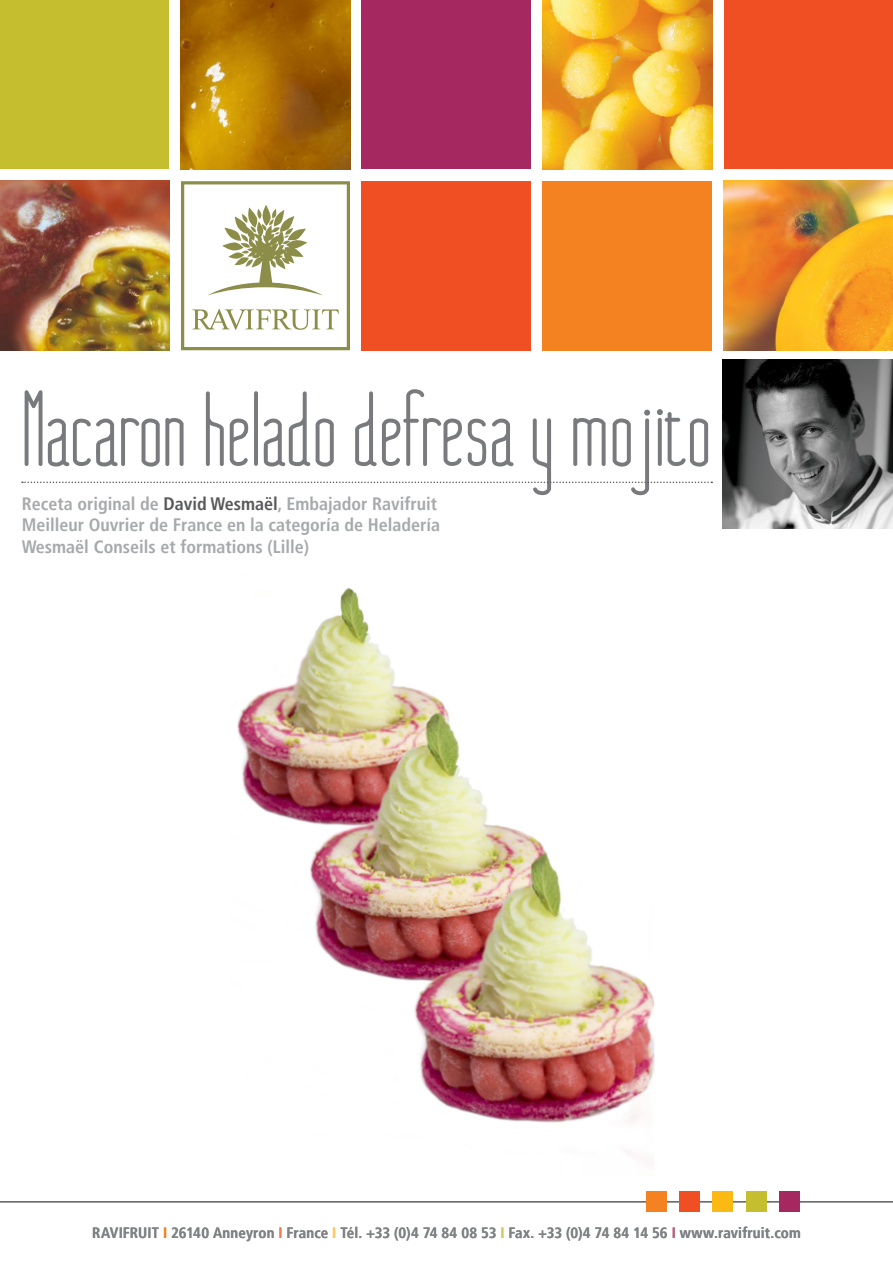
<style>
.page{position:relative;width:893px;height:1263px;background:#fff}
.page>*{position:absolute;margin:0;border:0;box-sizing:border-box;transform-origin:0 0}
.t1{font:700 90px "Nue";letter-spacing:.02em;color:#797a7d}
.t2{font:700 condensed 18px/21.6px "Frutiger LT";color:#a7a9ac}
.t3{font:700 condensed 15px "Frutiger LT";letter-spacing:.005em;color:#808285}
.s1{color:#58595b}
.s2{color:#f58220}
.s3{color:#f47c4d}
.s4{color:#ffc85b}
.s5{color:#d2cb63}
.s6{color:#b7607a}
</style>
<div class="page">
<img style="left:0;top:181px;width:169px;height:169px">
<img style="left:181px;top:0;width:169px;height:169px">
<div style="left:0;top:0;width:169px;height:169px;background:#c5be2f"></div>
<img style="left:543px;top:0;width:169px;height:169px">
<div style="left:724px;top:0;width:169px;height:169px;background:#f04e23"></div>
<div style="left:362px;top:181px;width:169px;height:169px;background:#f04e23"></div>
<div style="left:362px;top:0;width:169px;height:169px;background:#a52960"></div>
<div style="left:543px;top:181px;width:169px;height:169px;background:#f58220"></div>
<img style="left:724px;top:181px;width:169px;height:169px">
<svg style="left:181px;top:181px;width:169px;height:169px"></svg>
<img style="left:237px;top:587px;width:418px;height:568px">
<svg style="left:22px;top:481px;width:690px;height:2px"></svg>
<img style="left:723px;top:360px;width:170px;height:169px">
<hr style="left:0;top:1201px;width:893px;height:1px;background:#58595b">
<div style="left:713px;top:1192px;width:20px;height:20px;background:#fdb913"></div>
<div style="left:746px;top:1192px;width:20px;height:20px;background:#c5be2f"></div>
<div style="left:680px;top:1192px;width:20px;height:20px;background:#f04e23"></div>
<div style="left:779px;top:1192px;width:20px;height:20px;background:#a52960"></div>
<div style="left:646px;top:1192px;width:21px;height:20px;background:#f58220"></div>
<h1 class="t1" style="left:26px;top:370px;width:689px">Macaron helado defresa y mojito</h1>
<p class="t2" style="left:22px;top:493px;width:420px">Receta original de <span class="s1">David Wesmaël</span>, Embajador Ravifruit<br>Meilleur Ouvrier de France en la categoría de Heladería<br>Wesmaël Conseils et formations (Lille)</p>
<p class="t3" style="left:92px;top:1224px;width:710px">RAVIFRUIT <span class="s2">I</span> 26140 Anneyron <span class="s3">I</span> France <span class="s4">I</span> Tél. +33 (0)4 74 84 08 53 <span class="s5">I</span> Fax. +33 (0)4 74 84 14 56 <span class="s6">I</span> www.ravifruit.com</p>
</div>
